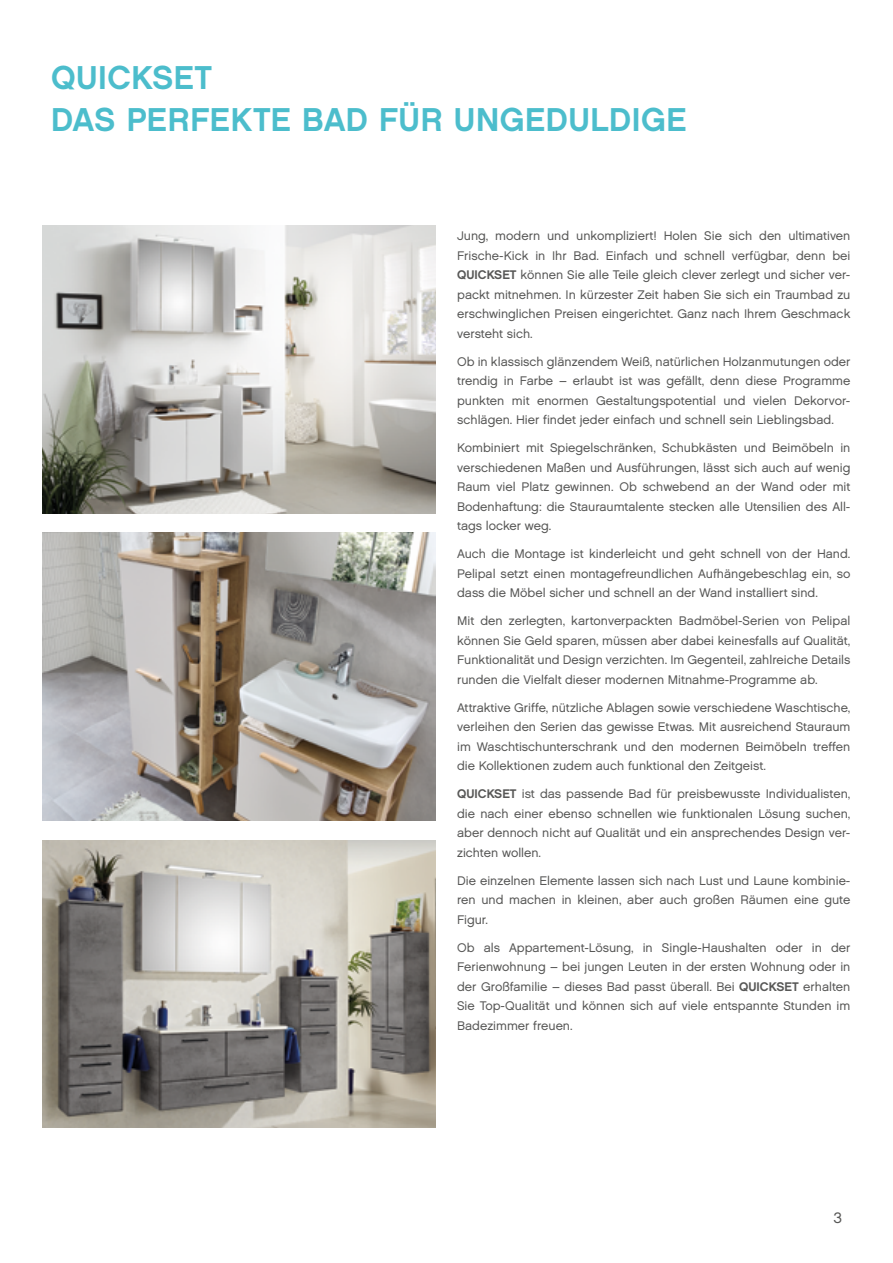
<style>
.page{position:relative;width:893px;height:1263px;background:#fff}
.page>*{position:absolute;margin:0;border:0;box-sizing:border-box;transform-origin:0 0}
.t1{font:33px/42px "Chalet New York Nineteen Sixty";letter-spacing:.015em;color:#4cbdcc}
.t2{font:15px "Chalet London Nineteen Sixty";color:#575756}
.t3{font:12.45px/19.5px "Chalet London Nineteen Sixty";color:#575756;text-align:justify}
.s1{font-family:"Chalet New York Nineteen Sixty"}
</style>
<div class="page">
<img style="left:43px;top:225px;width:393px;height:288px">
<img style="left:43px;top:840px;width:393px;height:288px">
<img style="left:43px;top:533px;width:393px;height:287px">
<h1 class="t1" style="left:51px;top:56px;width:637px">QUICKSET<br>DAS PERFEKTE BAD FÜR UNGEDULDIGE</h1>
<p class="t3" style="left:457px;top:226px;width:395px">Jung, modern und unkompliziert! Holen Sie sich den ultimativen Frische-Kick in Ihr Bad. Einfach und schnell verfügbar, denn bei <span class="s1">QUICKSET</span> können Sie alle Teile gleich clever zerlegt und sicher ver&shy;packt mitnehmen. In kürzester Zeit haben Sie sich ein Traumbad zu erschwinglichen Preisen eingerichtet. Ganz nach Ihrem Geschmack versteht sich.</p>
<p class="t3" style="left:457px;top:352px;width:395px">Ob in klassisch glänzendem Weiß, natürlichen Holzanmutungen oder trendig in Farbe – erlaubt ist was gefällt, denn diese Programme punkten mit enormen Gestaltungspotential und vielen Dekorvor&shy;schlägen. Hier findet jeder einfach und schnell sein Lieblingsbad.</p>
<p class="t3" style="left:457px;top:438px;width:395px">Kombiniert mit Spiegelschränken, Schubkästen und Beimöbeln in verschiedenen Maßen und Ausführungen, lässt sich auch auf wenig Raum viel Platz gewinnen. Ob schwebend an der Wand oder mit Bodenhaftung: die Stauraumtalente stecken alle Utensilien des All&shy;tags locker weg.</p>
<p class="t3" style="left:457px;top:544px;width:395px">Auch die Montage ist kinderleicht und geht schnell von der Hand.<br>Pelipal setzt einen montagefreundlichen Aufhängebeschlag ein, so dass die Möbel sicher und schnell an der Wand installiert sind.</p>
<p class="t3" style="left:457px;top:611px;width:395px">Mit den zerlegten, kartonverpackten Badmöbel-Serien von Pelipal können Sie Geld sparen, müssen aber dabei keinesfalls auf Qualität, Funktionalität und Design verzichten. Im Gegenteil, zahlreiche Details runden die Vielfalt dieser modernen Mitnahme-Programme ab.</p>
<p class="t3" style="left:457px;top:698px;width:395px">Attraktive Griffe, nützliche Ablagen sowie verschiedene Waschtische, verleihen den Serien das gewisse Etwas. Mit ausreichend Stauraum im Waschtischunterschrank und den modernen Beimöbeln treffen die Kollektionen zudem auch funktional den Zeitgeist.</p>
<p class="t3" style="left:457px;top:784px;width:395px"><span class="s1">QUICKSET</span> ist das passende Bad für preisbewusste Individualisten, die nach einer ebenso schnellen wie funktionalen Lösung suchen, aber dennoch nicht auf Qualität und ein ansprechendes Design ver&shy;zichten wollen.</p>
<p class="t3" style="left:457px;top:871px;width:395px">Die einzelnen Elemente lassen sich nach Lust und Laune kombinie&shy;ren und machen in kleinen, aber auch großen Räumen eine gute Figur.</p>
<p class="t3" style="left:457px;top:938px;width:395px">Ob als Appartement-Lösung, in Single-Haushalten oder in der Ferienwohnung – bei jungen Leuten in der ersten Wohnung oder in der Großfamilie – dieses Bad passt überall. Bei <span class="s1">QUICKSET</span> erhalten Sie Top-Qualität und können sich auf viele entspannte Stunden im Badezimmer freuen.</p>
<p class="t2" style="left:833px;top:1209px;width:10px">3</p>
</div>
